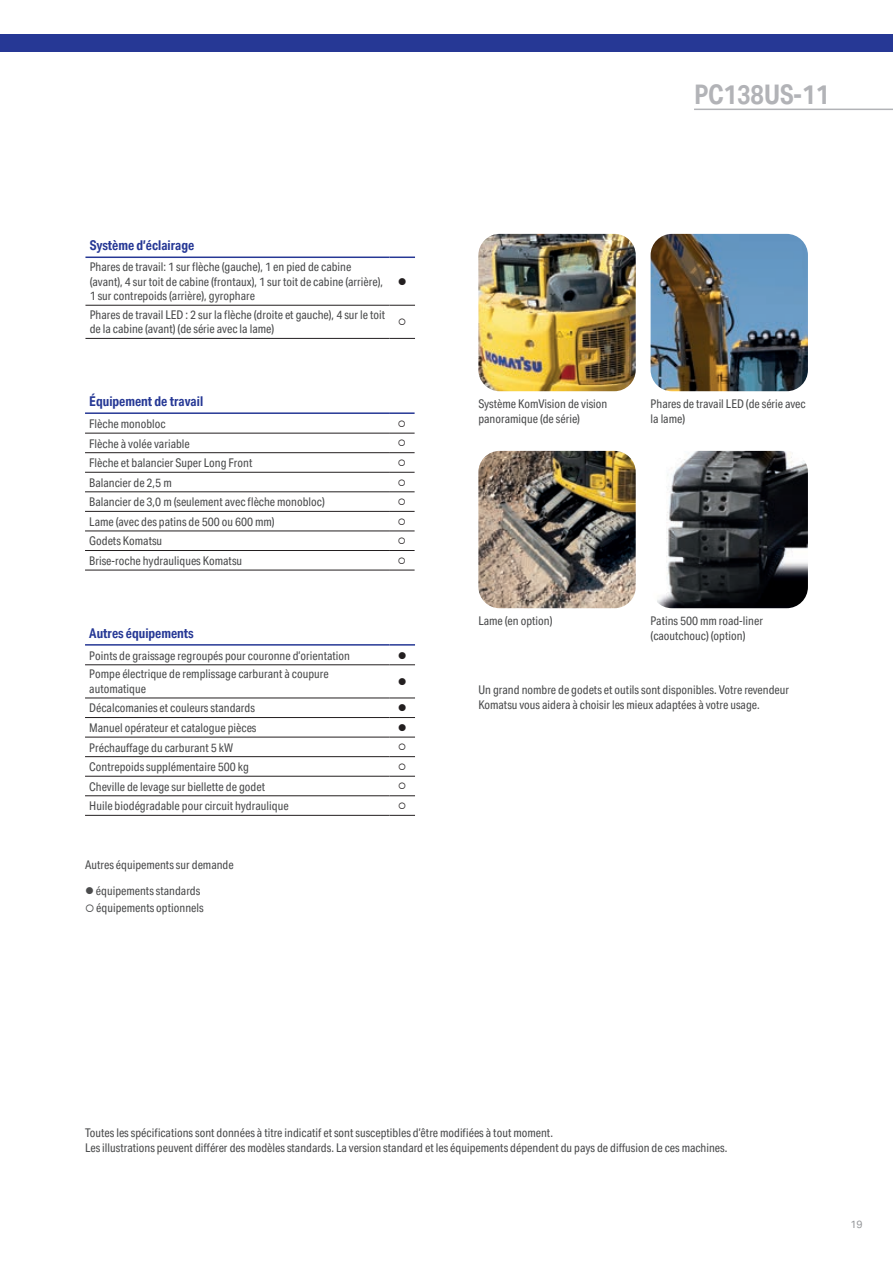
<style>
.page{position:relative;width:893px;height:1263px;background:#fff}
.page>*{position:absolute;margin:0;border:0;box-sizing:border-box;transform-origin:0 0}
.t1{font:700 27px "Aktiv Grotesk Cd";color:#b2b3b7}
.t2{font:700 13.5px "Aktiv Grotesk Cd";color:#263895}
.t3{font:12px/14.4px "Aktiv Grotesk Cd";color:#4b4c4d}
.t4{font:12px "Wingdings";color:#231f20}
.t5{font:10.5px "Aktiv Grotesk";color:#939598}
</style>
<div class="page">
<img style="left:657px;top:451px;width:151px;height:157px">
<img style="left:478px;top:451px;width:158px;height:157px">
<img style="left:478px;top:234px;width:158px;height:157px">
<img style="left:651px;top:234px;width:157px;height:157px">
<hr style="left:85px;top:433px;width:304px;height:1px;background:#231f20">
<hr style="left:85px;top:452px;width:304px;height:1px;background:#231f20">
<svg style="left:389px;top:452px;width:26px;height:1px"></svg>
<hr style="left:85px;top:472px;width:304px;height:1px;background:#231f20">
<svg style="left:389px;top:472px;width:26px;height:1px"></svg>
<hr style="left:85px;top:491px;width:304px;height:1px;background:#231f20">
<svg style="left:389px;top:511px;width:26px;height:1px"></svg>
<svg style="left:389px;top:531px;width:26px;height:1px"></svg>
<svg style="left:389px;top:570px;width:26px;height:1px"></svg>
<svg style="left:389px;top:433px;width:26px;height:1px"></svg>
<svg style="left:389px;top:491px;width:26px;height:1px"></svg>
<svg style="left:389px;top:550px;width:26px;height:1px"></svg>
<hr style="left:85px;top:511px;width:304px;height:1px;background:#231f20">
<hr style="left:85px;top:531px;width:304px;height:1px;background:#231f20">
<hr style="left:85px;top:550px;width:304px;height:1px;background:#231f20">
<hr style="left:85px;top:570px;width:304px;height:1px;background:#231f20">
<hr style="left:85px;top:412px;width:304px;height:2px;background:#263895">
<hr style="left:389px;top:412px;width:26px;height:2px;background:#263895">
<hr style="left:85px;top:664px;width:304px;height:1px;background:#231f20">
<svg style="left:389px;top:664px;width:26px;height:1px"></svg>
<hr style="left:85px;top:698px;width:304px;height:1px;background:#231f20">
<svg style="left:389px;top:698px;width:26px;height:1px"></svg>
<hr style="left:85px;top:717px;width:304px;height:1px;background:#231f20">
<svg style="left:389px;top:717px;width:26px;height:1px"></svg>
<hr style="left:85px;top:737px;width:304px;height:1px;background:#231f20">
<svg style="left:389px;top:737px;width:26px;height:1px"></svg>
<hr style="left:85px;top:756px;width:304px;height:1px;background:#231f20">
<svg style="left:389px;top:756px;width:26px;height:1px"></svg>
<hr style="left:85px;top:776px;width:304px;height:1px;background:#231f20">
<svg style="left:389px;top:776px;width:26px;height:1px"></svg>
<hr style="left:85px;top:795px;width:304px;height:1px;background:#231f20">
<hr style="left:85px;top:815px;width:304px;height:1px;background:#231f20">
<svg style="left:389px;top:795px;width:26px;height:1px"></svg>
<svg style="left:389px;top:815px;width:26px;height:1px"></svg>
<hr style="left:85px;top:644px;width:304px;height:2px;background:#263895">
<hr style="left:389px;top:644px;width:26px;height:2px;background:#263895">
<hr style="left:85px;top:305px;width:304px;height:1px;background:#231f20">
<hr style="left:85px;top:338px;width:304px;height:1px;background:#231f20">
<svg style="left:389px;top:305px;width:26px;height:1px"></svg>
<svg style="left:389px;top:338px;width:26px;height:1px"></svg>
<hr style="left:85px;top:256px;width:304px;height:2px;background:#263895">
<hr style="left:389px;top:256px;width:26px;height:2px;background:#263895">
<hr style="left:694px;top:109px;width:199px;height:1px;background:#b2b3b7">
<div style="left:0;top:34px;width:893px;height:17px;background:#263895"></div>
<p class="t2" style="left:90px;top:238px;width:106px">Système d’éclairage</p>
<p class="t3" style="left:90px;top:260px;width:295px">Phares de travail: 1 sur flèche (gauche), 1 en pied de cabine (avant), 4 sur toit de cabine (frontaux), 1 sur toit de cabine (arrière),<br>1 sur contrepoids (arrière), gyrophare</p>
<p class="t3" style="left:90px;top:308px;width:297px">Phares de travail LED : 2 sur la flèche (droite et gauche), 4 sur le toit de la cabine (avant) (de série avec la lame)</p>
<p class="t4" style="left:398px;top:275px;width:10px">●</p>
<p class="t2" style="left:89px;top:394px;width:115px">Équipement de travail</p>
<p class="t3" style="left:89px;top:417px;width:78px">Flèche monobloc</p>
<p class="t3" style="left:89px;top:436px;width:102px">Flèche à volée variable</p>
<p class="t3" style="left:89px;top:456px;width:165px">Flèche et balancier Super Long Front</p>
<p class="t3" style="left:89px;top:475px;width:84px">Balancier de 2,5 m</p>
<p class="t3" style="left:89px;top:495px;width:237px">Balancier de 3,0 m (seulement avec flèche monobloc)</p>
<p class="t3" style="left:89px;top:514px;width:187px">Lame (avec des patins de 500 ou 600 mm)</p>
<p class="t3" style="left:89px;top:534px;width:74px">Godets Komatsu</p>
<p class="t3" style="left:89px;top:554px;width:154px">Brise-roche hydrauliques Komatsu</p>
<p class="t2" style="left:89px;top:625px;width:106px">Autres équipements</p>
<p class="t3" style="left:89px;top:648px;width:262px">Points de graissage regroupés pour couronne d’orientation</p>
<p class="t4" style="left:398px;top:649px;width:10px">●</p>
<p class="t3" style="left:89px;top:667px;width:241px">Pompe électrique de remplissage carburant à coupure automatique</p>
<p class="t4" style="left:398px;top:675px;width:10px">●</p>
<p class="t3" style="left:89px;top:701px;width:167px">Décalcomanies et couleurs standards</p>
<p class="t4" style="left:398px;top:702px;width:10px">●</p>
<p class="t3" style="left:89px;top:721px;width:169px">Manuel opérateur et catalogue pièces</p>
<p class="t4" style="left:398px;top:721px;width:10px">●</p>
<p class="t3" style="left:89px;top:740px;width:145px">Préchauffage du carburant 5 kW</p>
<p class="t3" style="left:89px;top:760px;width:161px">Contrepoids supplémentaire 500 kg</p>
<p class="t3" style="left:89px;top:779px;width:177px">Cheville de levage sur biellette de godet</p>
<p class="t3" style="left:89px;top:799px;width:201px">Huile biodégradable pour circuit hydraulique</p>
<p class="t3" style="left:85px;top:857px;width:150px">Autres équipements sur demande</p>
<p class="t3" style="left:85px;top:884px;width:117px">● équipements standards</p>
<p class="t3" style="left:85px;top:900px;width:120px">○ équipements optionnels</p>
<h1 class="t1" style="left:694px;top:79px;width:137px">PC138US-11</h1>
<p class="t3" style="left:478px;top:397px;width:130px">Système KomVision de vision panoramique (de série)</p>
<p class="t3" style="left:651px;top:397px;width:157px;line-height:15px">Phares de travail LED (de série avec la lame)</p>
<p class="t3" style="left:478px;top:614px;width:76px">Lame (en option)</p>
<p class="t3" style="left:651px;top:613px;width:114px;line-height:15px">Patins 500 mm road-liner (caoutchouc) (option)</p>
<p class="t3" style="left:478px;top:682px;width:312px;line-height:15px">Un grand nombre de godets et outils sont disponibles. Votre revendeur<br>Komatsu vous aidera à choisir les mieux adaptées à votre usage.</p>
<p class="t3" style="left:85px;top:1126px;width:644px;line-height:15px">Toutes les spécifications sont données à titre indicatif et sont susceptibles d’être modifiées à tout moment.<br>Les illustrations peuvent différer des modèles standards. La version standard et les équipements dépendent du pays de diffusion de ces machines.</p>
<p class="t5" style="left:850px;top:1218px;width:14px">19</p>
</div>
